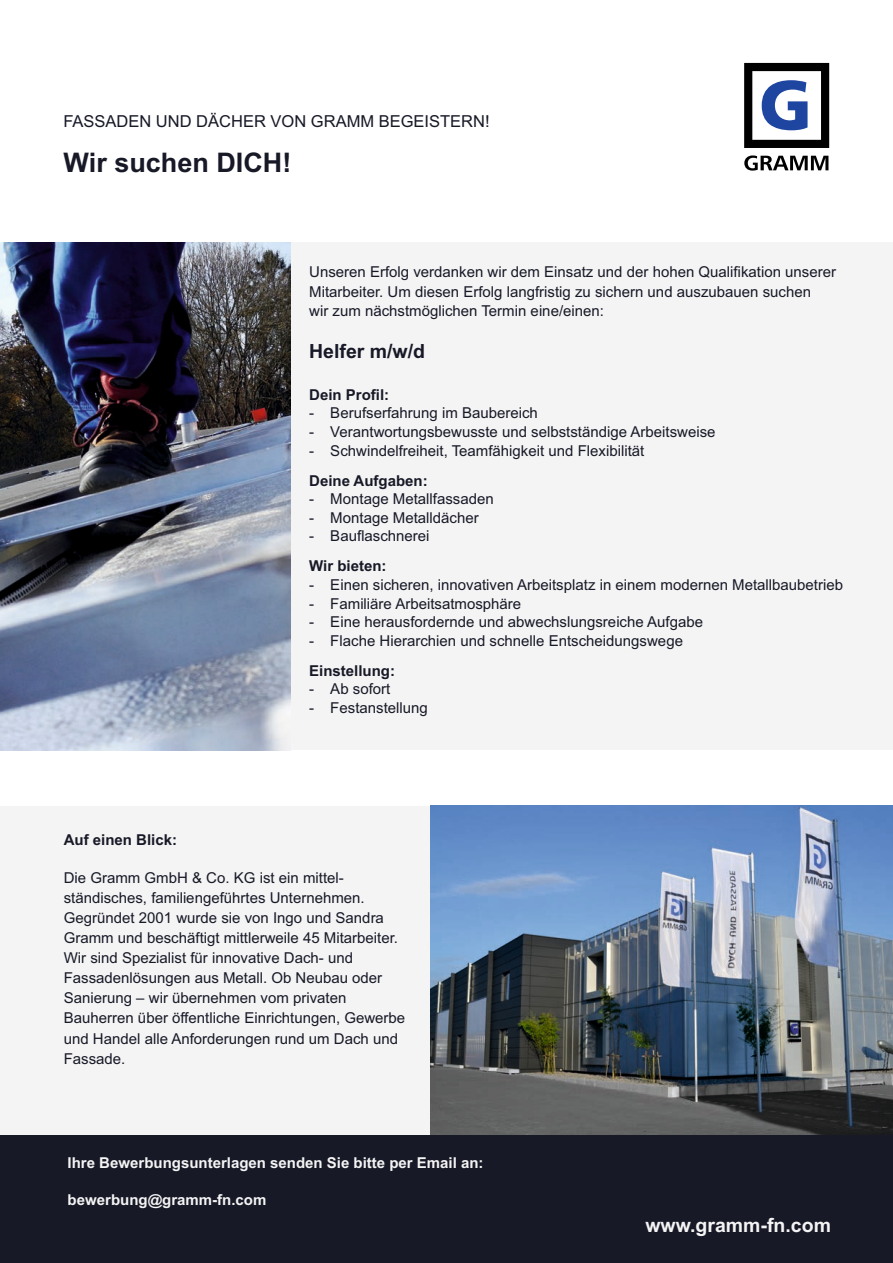
<style>
.page{position:relative;width:893px;height:1263px;background:#fff}
.page>*{position:absolute;margin:0;border:0;box-sizing:border-box;transform-origin:0 0}
.t1{font:700 27px "Arial";color:#171927}
.t2{font:700 19.5px "Arial";color:#f4f4f4}
.t3{font:700 19.5px "Arial";color:#171927}
.t4{font:16.5px "Arial";color:#171927}
.t5{font:15px/20.1px "Arial";color:#171927}
.t6{font:700 15px "Arial";color:#f4f4f4}
.t7{font:700 15px "Arial";color:#171927}
</style>
<div class="page">
<div style="left:0;top:242px;width:893px;height:508px;background:#f4f4f4"></div>
<svg style="left:744px;top:63px;width:85px;height:85px"></svg>
<svg style="left:744px;top:155px;width:84px;height:16px"></svg>
<div style="left:0;top:806px;width:888px;height:329px;background:#f4f4f4"></div>
<img style="left:431px;top:806px;width:462px;height:329px">
<div style="left:0;top:1135px;width:893px;height:128px;background:#171927"></div>
<img style="left:0;top:242px;width:291px;height:508px">
<p class="t4" style="left:63px;top:115px;width:428px">FASSADEN UND DÄCHER VON GRAMM BEGEISTERN!</p>
<h1 class="t1" style="left:64px;top:152px;width:229px">Wir suchen DICH!</h1>
<p class="t5" style="left:309px;top:263px;width:528px">Unseren Erfolg verdanken wir dem Einsatz und der hohen Qualifikation unserer<br>Mitarbeiter. Um diesen Erfolg langfristig zu sichern und auszubauen suchen</p>
<p class="t5" style="left:309px;top:302px;width:296px">wir zum nächstmöglichen Termin eine/einen:</p>
<h2 class="t3" style="left:309px;top:344px;width:117px">Helfer m/w/d</h2>
<p class="t7" style="left:309px;top:389px;width:82px">Dein Profil:</p>
<p class="t5" style="left:309px;top:404px;width:230px">- Berufserfahrung im Baubereich</p>
<p class="t5" style="left:309px;top:423px;width:408px">- Verantwortungsbewusste und selbstständige Arbeitsweise</p>
<p class="t5" style="left:309px;top:442px;width:337px">- Schwindelfreiheit, Teamfähigkeit und Flexibilität</p>
<p class="t7" style="left:309px;top:475px;width:120px">Deine Aufgaben:</p>
<p class="t5" style="left:309px;top:490px;width:186px">- Montage Metallfassaden</p>
<p class="t5" style="left:309px;top:509px;width:171px">- Montage Metalldächer</p>
<p class="t5" style="left:309px;top:527px;width:122px">- Bauflaschnerei</p>
<p class="t7" style="left:309px;top:560px;width:79px">Wir bieten:</p>
<p class="t5" style="left:309px;top:576px;width:535px">- Einen sicheren, innovativen Arbeitsplatz in einem modernen Metallbaubetrieb</p>
<p class="t5" style="left:309px;top:595px;width:214px">- Familiäre Arbeitsatmosphäre</p>
<p class="t5" style="left:309px;top:613px;width:395px">- Eine herausfordernde und abwechslungsreiche Aufgabe</p>
<p class="t5" style="left:309px;top:632px;width:375px">- Flache Hierarchien und schnelle Entscheidungswege</p>
<p class="t7" style="left:309px;top:665px;width:87px">Einstellung:</p>
<p class="t5" style="left:309px;top:680px;width:83px">- Ab sofort</p>
<p class="t5" style="left:309px;top:699px;width:120px">- Festanstellung</p>
<p class="t7" style="left:64px;top:834px;width:115px">Auf einen Blick:</p>
<p class="t5" style="left:64px;top:869px;width:343px">Die Gramm GmbH &amp; Co. KG ist ein mittel&shy;ständisches, familiengeführtes Unternehmen.<br>Gegründet 2001 wurde sie von Ingo und Sandra Gramm und beschäftigt mittlerweile 45 Mitarbeiter.<br>Wir sind Spezialist für innovative Dach- und Fassadenlösungen aus Metall. Ob Neubau oder Sanierung – wir übernehmen vom privaten Bauherren über öffentliche Einrichtungen, Gewerbe und Handel alle Anforderungen rund um Dach und Fassade.</p>
<p class="t6" style="left:68px;top:1157px;width:417px">Ihre Bewerbungsunterlagen senden Sie bitte per Email an:</p>
<p class="t6" style="left:68px;top:1194px;width:200px">bewerbung@gramm-fn.com</p>
<h2 class="t2" style="left:645px;top:1218px;width:187px">www.gramm-fn.com</h2>
</div>
